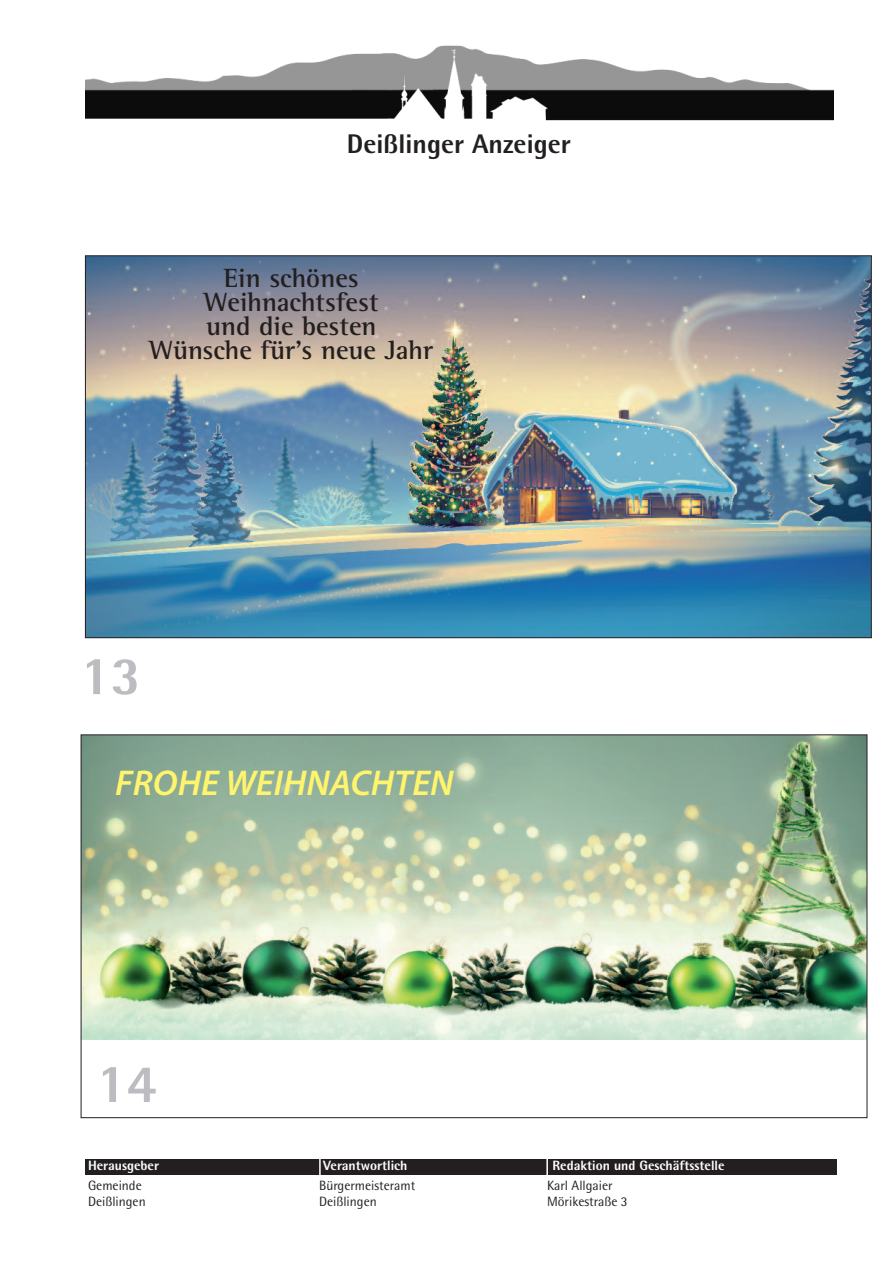
<style>
.page{position:relative;width:893px;height:1263px;background:#fff}
.page>*{position:absolute;margin:0;border:0;box-sizing:border-box;transform-origin:0 0}
.t1{font:800 54px "Rotis Semi Sans";color:#bcbdc0}
.t2{font:italic 600 36px "Myriad Pro";color:#fff46d}
.t3{font:700 27px/24px "Rotis Semi Serif";color:#231f20;text-align:center}
.t4{font:800 27px "Rotis Semi Sans";color:#231f20}
.t5{font:13.5px/16.5px "Rotis Semi Sans";color:#231f20}
.t6{font:800 13.5px "Rotis Semi Sans";color:#fff}
</style>
<div class="page">
<img style="left:85px;top:45px;width:748px;height:76px">
<div style="left:85px;top:1158px;width:752px;height:16px;background:#231f20"></div>
<hr style="left:546px;top:1131px;width:2px;height:110px;background:#fff">
<hr style="left:319px;top:1131px;width:2px;height:110px;background:#fff">
<img style="left:87px;top:257px;width:783px;height:379px">
<img style="left:83px;top:736px;width:782px;height:303px">
<h3 class="t4" style="left:347px;top:134px;width:225px">Deißlinger Anzeiger</h3>
<h3 class="t3" style="left:149px;top:268px;width:285px">Ein schönes<br>Weihnachtsfest<br>und die besten<br>Wünsche für’s neue Jahr</h3>
<h1 class="t1" style="left:81px;top:657px;width:62px">13</h1>
<h2 class="t2" style="left:115px;top:770px;width:340px">FROHE WEIHNACHTEN</h2>
<h1 class="t1" style="left:97px;top:1065px;width:62px">14</h1>
<p class="t6" style="left:88px;top:1161px;width:73px">Herausgeber</p>
<p class="t5" style="left:88px;top:1178px;width:59px">Gemeinde<br>Deißlingen</p>
<p class="t6" style="left:323px;top:1161px;width:86px">Verantwortlich</p>
<p class="t5" style="left:319px;top:1178px;width:98px">Bürgermeisteramt<br>Deißlingen</p>
<p class="t6" style="left:552px;top:1161px;width:174px">Redaktion und Geschäftsstelle</p>
<p class="t5" style="left:547px;top:1178px;width:82px">Karl Allgaier<br>Mörikestraße 3</p>
</div>
